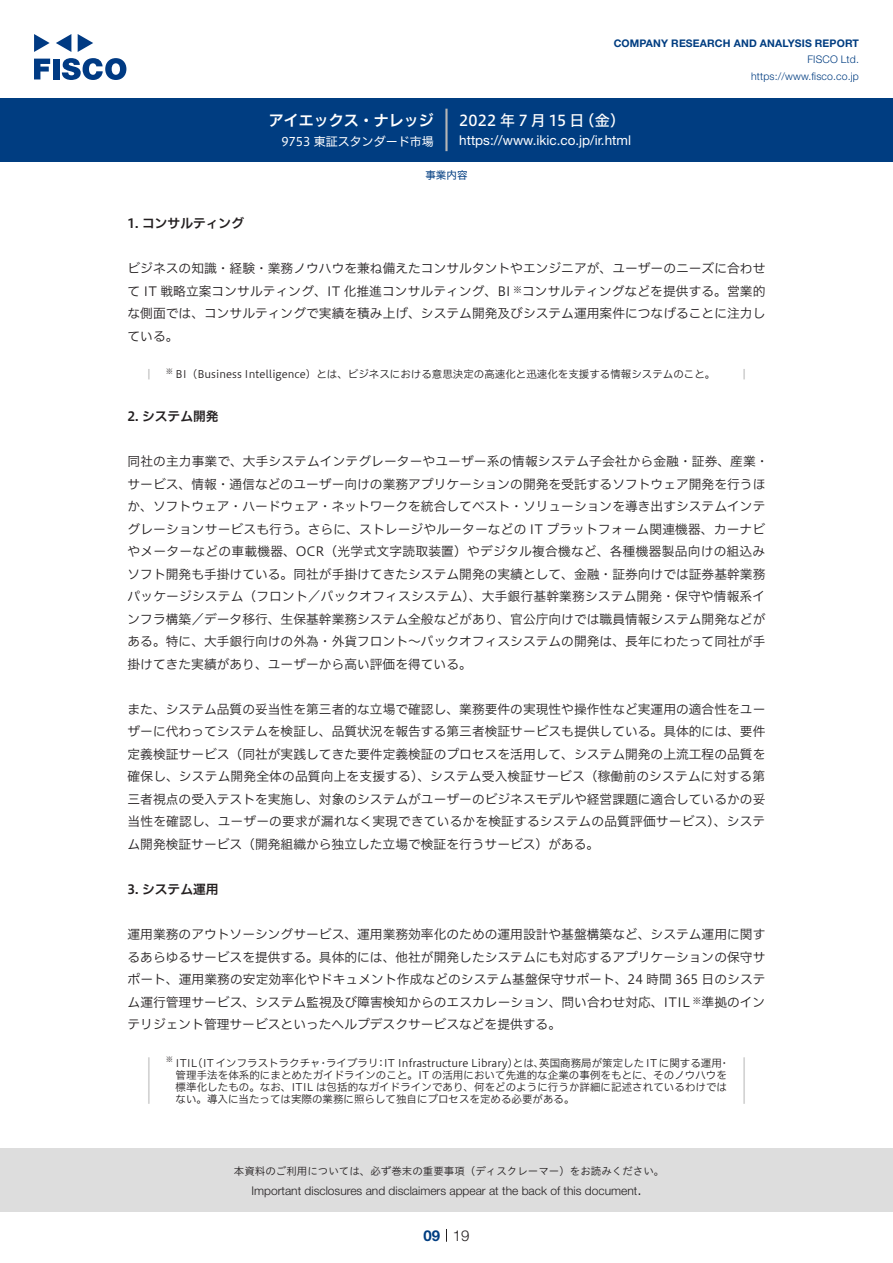
<style>
.page{position:relative;width:893px;height:1263px;background:#fff}
.page>*{position:absolute;margin:0;border:0;box-sizing:border-box;transform-origin:0 0}
.t1{font:15px "Hiragino UD Sans F Std N W5";letter-spacing:.005em;color:#fff}
.t2{font:15px "Hiragino UD Sans F Std N W6";color:#fff}
.t3{font:300 15px "Helvetica Neue LT Std";color:#231f20}
.t4{font:700 15px "Helvetica Neue LT Std";color:#003d81}
.t5{font:13.5px "Helvetica Neue LT Std";color:#fff}
.t6{font:12.75px/22.5px "Hiragino UD Sans F Std N W3";color:#231f20}
.t7{font:12.75px "Hiragino UD Sans F Std N W6";color:#231f20}
.t8{font:300 12px "Helvetica Neue LT Std";color:#231f20}
.t9{font:12px "Hiragino UD Sans F Std N W4";color:#fff}
.t10{font:10.5px/12px "Hiragino UD Sans F Std N W3";color:#231f20;text-align:justify}
.t11{font:10.5px "Hiragino UD Sans Std W3";color:#231f20}
.t12{font:700 10.5px "Helvetica Neue LT Std";letter-spacing:.015em;color:#003d81}
.t13{font:300 10.5px/16.5px "Helvetica Neue LT Std";letter-spacing:.015em;color:#003d81;text-align:right}
.t14{font:10.5px "Hiragino UD Sans F Std N W4";color:#003d81}
.t15{font:8.85px "Hiragino UD Sans F Std N W3";color:#231f20}
.t16{font:7.35px "Hiragino UD Sans F Std N W3";color:#231f20}
</style>
<div class="page">
<div style="left:0;top:1148px;width:893px;height:64px;background:#ddd"></div>
<svg style="left:34px;top:59px;width:16px;height:20px"></svg>
<div style="left:53px;top:59px;width:6px;height:20px;background:#003a83"></div>
<svg style="left:62px;top:58px;width:64px;height:22px"></svg>
<svg style="left:34px;top:34px;width:16px;height:18px"></svg>
<svg style="left:78px;top:34px;width:15px;height:18px"></svg>
<svg style="left:56px;top:34px;width:15px;height:18px"></svg>
<div style="left:0;top:98px;width:893px;height:64px;background:#003d81"></div>
<hr style="left:445px;top:109px;width:3px;height:42px;background:#b5b5b6">
<svg style="left:446px;top:1229px;width:1px;height:13px"></svg>
<svg style="left:148px;top:369px;width:2px;height:10px"></svg>
<svg style="left:743px;top:369px;width:2px;height:10px"></svg>
<hr style="left:148px;top:1057px;width:2px;height:47px;background:#d3d3d3">
<hr style="left:743px;top:1057px;width:2px;height:47px;background:#d3d3d3">
<p class="t2" style="left:269px;top:109px;width:167px">アイエックス・ナレッジ</p>
<p class="t9" style="left:281px;top:132px;width:154px">9753 東証スタンダード市場</p>
<p class="t12" style="left:614px;top:37px;width:247px">COMPANY RESEARCH AND ANALYSIS REPORT</p>
<p class="t13" style="left:751px;top:51px;width:109px">FISCO Ltd. https://www.fisco.co j p.</p>
<p class="t1" style="left:579px;top:109px;width:47px">（金(</p>
<p class="t1" style="left:459px;top:109px;width:127px">2022 年 7 月 15 日</p>
<p class="t5" style="left:459px;top:132px;width:173px">https://www.ikic.co j p. .i r/ html</p>
<p class="t14" style="left:425px;top:167px;width:43px">事業内容</p>
<p class="t7" style="left:128px;top:214px;width:118px">1. コンサルティング</p>
<p class="t6" style="left:128px;top:256px;width:639px;text-align:right">ビジネスの知識・経験・業務ノウハウを兼ね備えたコンサルタントやエンジニアが、ユーザーのニーズに合わせコンサルティングなどを提供する。営業的</p>
<p class="t6" style="left:128px;top:279px;width:639px">て IT 戦略立案コンサルティング、IT 化推進コンサルティング、BI<br>な側面では、コンサルティングで実績を積み上げ、システム開発及びシステム運用案件につなげることに注力している。</p>
<p class="t10" style="left:176px;top:368px;width:541px">BI（Business Intelligence）とは、ビジネスにおける意思決定の高速化と迅速化を支援する情報システムのこと。</p>
<p class="t15" style="left:513px;top:283px;width:10px">※</p>
<p class="t16" style="left:166px;top:366px;width:9px">※</p>
<p class="t7" style="left:128px;top:407px;width:93px">2. システム開発</p>
<p class="t6" style="left:128px;top:450px;width:642px">同社の主力事業で、大手システムインテグレーターやユーザー系の情報システム子会社から金融・証券、産業・サービス、情報・通信などのユーザー向けの業務アプリケーションの開発を受託するソフトウェア開発を行うほか、ソフトウェア・ハードウェア・ネットワークを統合してベスト・ソリューションを導き出すシステムインテグレーションサービスも行う。さらに、ストレージやルーターなどの IT プラットフォーム関連機器、カーナビやメーターなどの車載機器、OCR（光学式文字読取装置）やデジタル複合機など、各種機器製品向けの組込みソフト開発も手掛けている。同社が手掛けてきたシステム開発の実績として、金融・証券向けでは証券基幹業務パッケージシステム（フロント／バックオフィスシステム）、大手銀行基幹業務システム開発・保守や情報系インフラ構築／データ移行、生保基幹業務システム全般などがあり、官公庁向けでは職員情報システム開発などがある。特に、大手銀行向けの外為・外貨フロント～バックオフィスシステムの開発は、長年にわたって同社が手掛けてきた実績があり、ユーザーから高い評価を得ている。</p>
<p class="t6" style="left:128px;top:697px;width:639px;text-align:justify">また、システム品質の妥当性を第三者的な立場で確認し、業務要件の実現性や操作性など実運用の適合性をユーザーに代わってシステムを検証し、品質状況を報告する第三者検証サービスも提供している。具体的には、要件定義検証サービス（同社が実践してきた要件定義検証のプロセスを活用して、システム開発の上流工程の品質を確保し、システム開発全体の品質向上を支援する）、システム受入検証サービス（稼働前のシステムに対する第三者視点の受入テストを実施し、対象のシステムがユーザーのビジネスモデルや経営課題に適合しているかの妥当性を確認し、ユーザーの要求が漏れなく実現できているかを検証するシステムの品質評価サービス）、システム開発検証サービス（開発組織から独立した立場で検証を行うサービス）がある。</p>
<p class="t7" style="left:128px;top:879px;width:93px">3. システム運用</p>
<p class="t6" style="left:128px;top:922px;width:639px;text-align:right">運用業務のアウトソーシングサービス、運用業務効率化のための運用設計や基盤構築など、システム運用に関するあらゆるサービスを提供する。具体的には、他社が開発したシステムにも対応するアプリケーションの保守サポート、運用業務の安定効率化やドキュメント作成などのシステム基盤保守サポート、24 時間 365 日のシステ準拠のイン</p>
<p class="t6" style="left:128px;top:990px;width:564px">ム運行管理サービス、システム監視及び障害検知からのエスカレーション、問い合わせ対応、ITILテリジェント管理サービスといったヘルプデスクサービスなどを提供する。</p>
<p class="t15" style="left:693px;top:993px;width:10px">※</p>
<p class="t16" style="left:166px;top:1054px;width:9px">※</p>
<p class="t10" style="left:326px;top:1056px;width:54px">ライブラリ</p>
<p class="t10" style="left:539px;top:1056px;width:184px">英国商務局が策定した IT に関する運用</p>
<p class="t10" style="left:192px;top:1056px;width:130px">（IT インフラストラクチャ</p>
<p class="t10" style="left:384px;top:1056px;width:136px">IT Infrastructure Library）</p>
<p class="t10" style="left:513px;top:1056px;width:33px">とは、</p>
<p class="t10" style="left:176px;top:1056px;width:23px">ITIL</p>
<p class="t10" style="left:376px;top:1056px;width:12px">：</p>
<p class="t10" style="left:318px;top:1056px;width:12px">・</p>
<p class="t10" style="left:719px;top:1056px;width:12px">・</p>
<p class="t10" style="left:176px;top:1068px;width:553px">管理手法を体系的にまとめたガイドラインのこと。IT の活用において先進的な企業の事例をもとに、そのノウハウを標準化したもの。なお、ITIL は包括的なガイドラインであり、何をどのように行うか詳細に記述されているわけではない。導入に当たっては実際の業務に照らして独自にプロセスを定める必要がある。</p>
<p class="t11" style="left:234px;top:1163px;width:432px">本資料のご利用については、必ず巻末の重要事項（ディスクレーマー）をお読みください。</p>
<p class="t3" style="left:637px;top:1180px;width:6px">.</p>
<p class="t8" style="left:251px;top:1183px;width:387px">Important disclosures and disclaimers appear at the back of this document</p>
<p class="t4" style="left:423px;top:1226px;width:18px">09</p>
<p class="t3" style="left:453px;top:1226px;width:18px">19</p>
</div>
